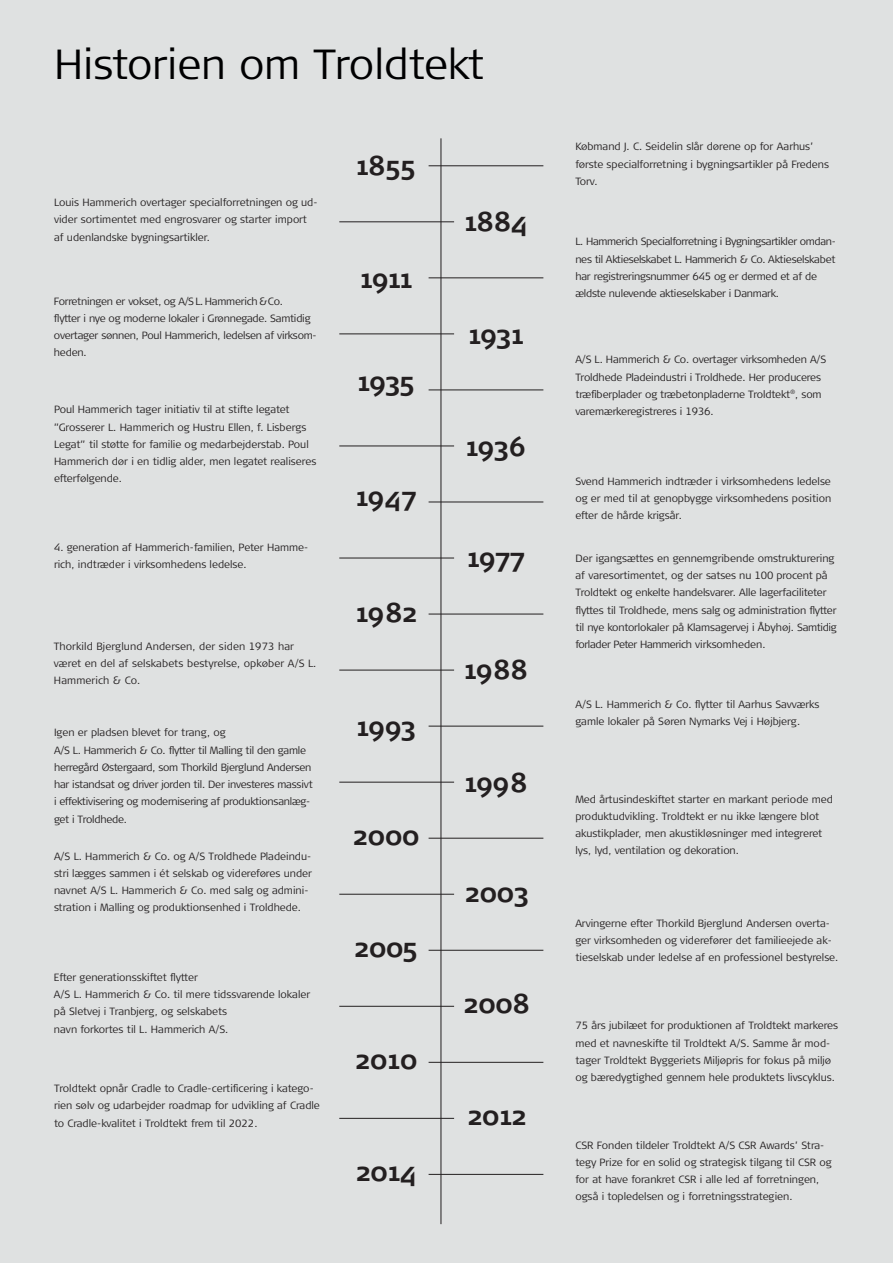
<style>
.page{position:relative;width:893px;height:1263px;background:#dfe1e1}
.page>*{position:absolute;margin:0;border:0;box-sizing:border-box;transform-origin:0 0}
.t1{font:300 42px "Signa Column";letter-spacing:-.01em;color:#000001}
.t2{font:700 27px "Signa Caps";color:#231f20}
.t3{font:300 10.5px/17.2px "Signa Column";letter-spacing:-.01em;color:#231f20}
.t4{font:300 10.5px/17.2px "Signa Column";letter-spacing:-.03em;color:#231f20}
.t5{font:300 10.5px/17.2px "Signa Column";letter-spacing:.01em;color:#231f20}
</style>
<div class="page">
<hr style="left:441px;top:138px;width:1px;height:1086px;background:#231f20">
<hr style="left:429px;top:950px;width:114px;height:1px;background:#231f20">
<hr style="left:339px;top:221px;width:115px;height:1px;background:#231f20">
<hr style="left:339px;top:333px;width:115px;height:1px;background:#231f20">
<hr style="left:339px;top:446px;width:115px;height:1px;background:#231f20">
<hr style="left:339px;top:558px;width:115px;height:1px;background:#231f20">
<hr style="left:429px;top:165px;width:114px;height:1px;background:#231f20">
<hr style="left:429px;top:614px;width:114px;height:1px;background:#231f20">
<hr style="left:339px;top:670px;width:115px;height:1px;background:#231f20">
<hr style="left:429px;top:726px;width:114px;height:1px;background:#231f20">
<hr style="left:339px;top:782px;width:115px;height:1px;background:#231f20">
<hr style="left:429px;top:838px;width:114px;height:1px;background:#231f20">
<hr style="left:339px;top:894px;width:115px;height:1px;background:#231f20">
<hr style="left:339px;top:1006px;width:115px;height:1px;background:#231f20">
<hr style="left:429px;top:1062px;width:114px;height:1px;background:#231f20">
<hr style="left:429px;top:1174px;width:114px;height:1px;background:#231f20">
<hr style="left:429px;top:277px;width:114px;height:1px;background:#231f20">
<hr style="left:429px;top:389px;width:114px;height:1px;background:#231f20">
<hr style="left:429px;top:502px;width:114px;height:1px;background:#231f20">
<hr style="left:339px;top:1118px;width:115px;height:1px;background:#231f20">
<h1 class="t1" style="left:54px;top:40px;width:432px">Historien om Troldtekt</h1>
<p class="t3" style="left:54px;top:194px;width:265px">Louis Hammerich overtager specialforretningen og ud&shy;vider sortimentet med engrosvarer og starter import af udenlandske bygningsartikler.</p>
<p class="t3" style="left:54px;top:292px;width:264px">Forretningen er vokset, og A/S L. Hammerich &amp; Co.<br>flytter i nye og moderne lokaler i Grønnegade. Samtidig overtager sønnen, Poul Hammerich, ledelsen af virksom&shy;heden.</p>
<p class="t3" style="left:54px;top:401px;width:264px">Poul Hammerich tager initiativ til at stifte legatet ”Grosserer L. Hammerich og Hustru Ellen, f. Lisbergs Legat” til støtte for familie og medarbejderstab. Poul Hammerich dør i en tidlig alder, men legatet realiseres efterfølgende.</p>
<p class="t3" style="left:54px;top:538px;width:256px">4. generation af Hammerich-familien, Peter Hamme&shy;rich, indtræder i virksomhedens ledelse.</p>
<p class="t5" style="left:54px;top:637px;width:264px">Thorkild Bjerglund Andersen, der siden 1973 har været en del af selskabets bestyrelse, opkøber A/S L.<br>Hammerich &amp; Co.</p>
<p class="t3" style="left:54px;top:724px;width:260px">Igen er pladsen blevet for trang, og<br>A/S L. Hammerich &amp; Co. flytter til Malling til den gamle herregård Østergaard, som Thorkild Bjerglund Andersen har istandsat og driver jorden til. Der investeres massivt i effektivisering og modernisering af produktionsanlæg&shy;get i Troldhede.</p>
<p class="t3" style="left:54px;top:847px;width:260px">A/S L. Hammerich &amp; Co. og A/S Troldhede Pladeindu&shy;stri lægges sammen i ét selskab og videreføres under navnet A/S L. Hammerich &amp; Co. med salg og admini&shy;stration i Malling og produktionsenhed i Troldhede.</p>
<p class="t3" style="left:54px;top:968px;width:258px">Efter generationsskiftet flytter<br>A/S L. Hammerich &amp; Co. til mere tidssvarende lokaler på Sletvej i Tranbjerg, og selskabets<br>navn forkortes til L. Hammerich A/S.</p>
<p class="t3" style="left:54px;top:1080px;width:267px">Troldtekt opnår Cradle to Cradle-certificering i katego&shy;rien sølv og udarbejder roadmap for udvikling af Cradle to Cradle-kvalitet i Troldtekt frem til 2022.</p>
<h2 class="t2" style="left:357px;top:150px;width:60px">1855</h2>
<h2 class="t2" style="left:361px;top:263px;width:53px">1911</h2>
<h2 class="t2" style="left:358px;top:366px;width:58px">1935</h2>
<h2 class="t2" style="left:357px;top:481px;width:61px">1947</h2>
<h2 class="t2" style="left:357px;top:596px;width:61px">1982</h2>
<h2 class="t2" style="left:357px;top:711px;width:60px">1993</h2>
<h2 class="t2" style="left:352px;top:820px;width:68px">2000</h2>
<h2 class="t2" style="left:353px;top:932px;width:66px">2005</h2>
<h2 class="t2" style="left:355px;top:1044px;width:64px">2010</h2>
<h2 class="t2" style="left:355px;top:1156px;width:63px">2014</h2>
<h2 class="t2" style="left:465px;top:206px;width:64px">1884</h2>
<h2 class="t2" style="left:469px;top:319px;width:56px">1931</h2>
<h2 class="t2" style="left:467px;top:431px;width:61px">1936</h2>
<h2 class="t2" style="left:468px;top:542px;width:59px">1977</h2>
<h2 class="t2" style="left:465px;top:654px;width:65px">1988</h2>
<h2 class="t2" style="left:465px;top:767px;width:64px">1998</h2>
<h2 class="t2" style="left:464px;top:876px;width:66px">2003</h2>
<h2 class="t2" style="left:463px;top:988px;width:69px">2008</h2>
<h2 class="t2" style="left:467px;top:1099px;width:61px">2012</h2>
<p class="t3" style="left:575px;top:138px;width:255px">Købmand J. C. Seidelin slår dørene op for Aarhus’ første specialforretning i bygningsartikler på Fredens<br>Torv.</p>
<p class="t4" style="left:575px;top:233px;width:262px">L. Hammerich Specialforretning i Bygningsartikler omdan&shy;nes til Aktieselskabet L. Hammerich &amp; Co. Aktieselskabet har registreringsnummer 645 og er dermed et af de ældste nulevende aktieselskaber i Danmark.</p>
<p class="t3" style="left:575px;top:351px;width:252px">A/S L. Hammerich &amp; Co. overtager virksomheden A/S Troldhede Pladeindustri i Troldhede. Her produceres træfiberplader og træbetonpladerne Troldtekt<sup>®</sup>, som varemærkeregistreres i 1936.</p>
<p class="t3" style="left:575px;top:473px;width:257px;text-align:justify">Svend Hammerich indtræder i virksomhedens ledelse og er med til at genopbygge virksomhedens position efter de hårde krigsår.</p>
<p class="t3" style="left:575px;top:550px;width:263px">Der igangsættes en gennemgribende omstrukturering af varesortimentet, og der satses nu 100 procent på Troldtekt og enkelte handelsvarer. Alle lagerfaciliteter flyttes til Troldhede, mens salg og administration flytter til nye kontorlokaler på Klamsagervej i Åbyhøj. Samtidig forlader Peter Hammerich virksomheden.</p>
<p class="t3" style="left:575px;top:695px;width:246px">A/S L. Hammerich &amp; Co. flytter til Aarhus Savværks gamle lokaler på Søren Nymarks Vej i Højbjerg.</p>
<p class="t3" style="left:575px;top:790px;width:259px">Med årtusindeskiftet starter en markant periode med produktudvikling. Troldtekt er nu ikke længere blot akustikplader, men akustikløsninger med integreret lys, lyd, ventilation og dekoration.</p>
<p class="t3" style="left:575px;top:914px;width:265px">Arvingerne efter Thorkild Bjerglund Andersen overta&shy;ger virksomheden og viderefører det familieejede ak&shy;tieselskab under ledelse af en professionel bestyrelse.</p>
<p class="t3" style="left:575px;top:1017px;width:264px">75 års jubilæet for produktionen af Troldtekt markeres med et navneskifte til Troldtekt A/S. Samme år mod&shy;tager Troldtekt Byggeriets Miljøpris for fokus på miljø og bæredygtighed gennem hele produktets livscyklus.</p>
<p class="t3" style="left:575px;top:1136px;width:258px">CSR Fonden tildeler Troldtekt A/S CSR Awards’ Stra&shy;tegy Prize for en solid og strategisk tilgang til CSR og for at have forankret CSR i alle led af forretningen, også i topledelsen og i forretningsstrategien.</p>
</div>
